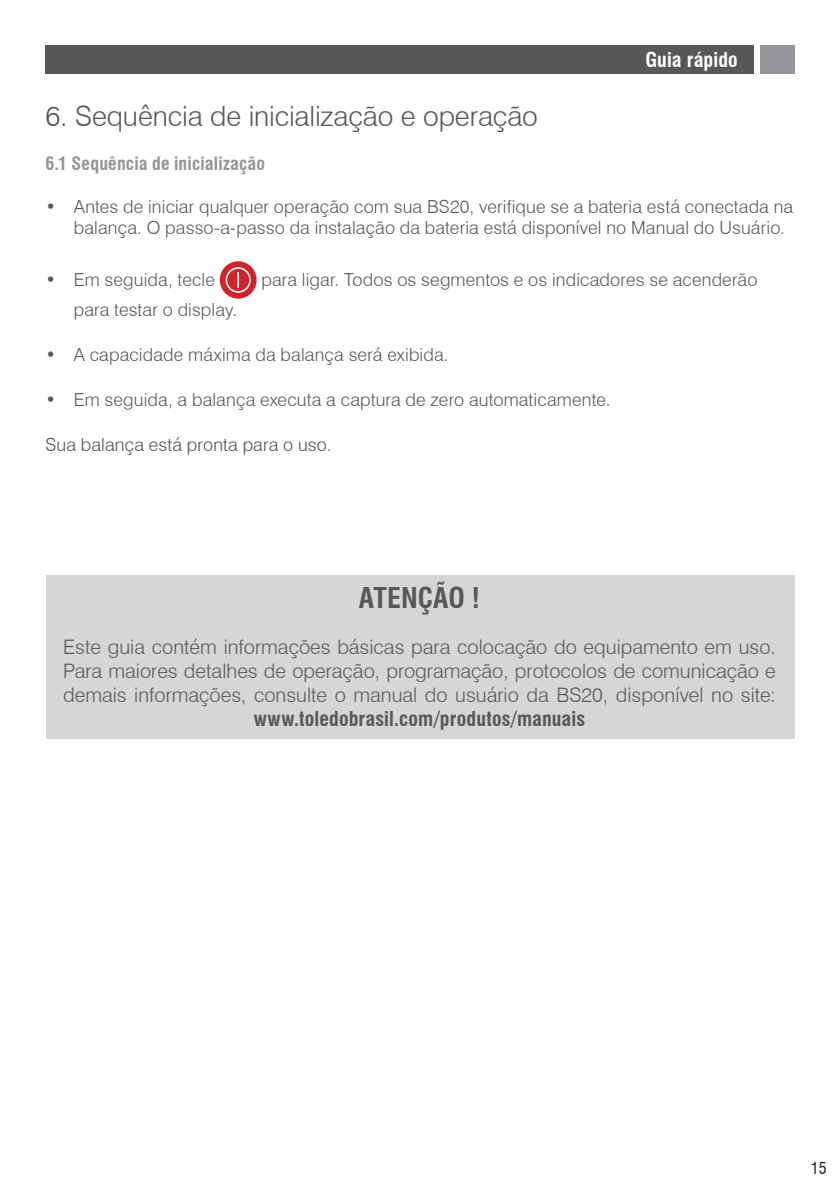
<style>
.page{position:relative;width:840px;height:1191px;background:#fff}
.page>*{position:absolute;margin:0;border:0;box-sizing:border-box;transform-origin:0 0}
.SuperTítulo{font:300 28px "Swiss 721 BT";letter-spacing:-.005em;color:#57585a}
.Título{font:700 condensed 28px "Swiss 721 BT";color:#57585a}
.Título-2{font:300 20px/24px "Swiss 721 BT";color:#57585a;text-align:center}
.t1{font:700 condensed 20px "Swiss 721 BT";letter-spacing:.005em;color:#fff}
.t2{font:300 18px/21.6px "Swiss 721 BT";letter-spacing:.01em;color:#57585a}
.Texto{font:300 18px "Swiss 721 BT";letter-spacing:.01em;color:#4f5152}
.SubTítulo{font:700 condensed 18px "Swiss 721 BT";letter-spacing:.01em;color:#939598}
.t3{font:condensed 16px "Swiss 721 BT";color:#231f20}
.s1{font-weight:700;font-stretch:condensed}
</style>
<div class="page">
<div style="left:45px;top:45px;width:708px;height:29px;background:#57585a"></div>
<div style="left:759px;top:45px;width:35px;height:29px;background:#939598"></div>
<div style="left:220px;top:261px;width:36px;height:38px;background:#d1232a;border-radius:50%"></div>
<div style="left:225px;top:267px;width:26px;height:26px;border:2px solid #fff;border-radius:50%"></div>
<svg style="left:237px;top:272px;width:2px;height:16px"></svg>
<div style="left:46px;top:575px;width:747px;height:163px;background:#d5d6d8"></div>
<p class="t1" style="left:645px;top:47px;width:94px">Guia rápido</p>
<p class="SuperTítulo" style="left:45px;top:99px;width:493px">6. Sequência de inicialização e operação</p>
<p class="SubTítulo" style="left:45px;top:152px;width:221px">6.1 Sequência de inicialização</p>
<p class="t2" style="left:74px;top:195px;width:720px;text-indent:-28px">• Antes de iniciar qualquer operação com sua BS20, verifique se a bateria está conectada na balança. O passo-a-passo da instalação da bateria está disponível no Manual do Usuário.</p>
<p class="t2" style="left:45px;top:268px;width:171px">• Em seguida, tecle</p>
<p class="t2" style="left:261px;top:268px;width:497px">para ligar. Todos os segmentos e os indicadores se acenderão</p>
<p class="t2" style="left:74px;top:298px;width:165px">para testar o display.</p>
<p class="t2" style="left:45px;top:343px;width:404px">• A capacidade máxima da balança será exibida.</p>
<p class="t2" style="left:45px;top:388px;width:566px">• Em seguida, a balança executa a captura de zero automaticamente.</p>
<p class="Texto" style="left:45px;top:433px;width:287px">Sua balança está pronta para o uso.</p>
<p class="Título" style="left:359px;top:581px;width:122px">ATENÇÃO !</p>
<p class="Título-2" style="left:63px;top:634px;width:713px">Este guia contém informações básicas para colocação do equipamento em uso.<br>Para maiores detalhes de operação, programação, protocolos de comunicação e demais informações, consulte o manual do usuário da BS20, disponível no site: <span class="s1">www.toledobrasil.com/produtos/manuais</span></p>
<p class="t3" style="left:810px;top:1159px;width:17px">15</p>
</div>
